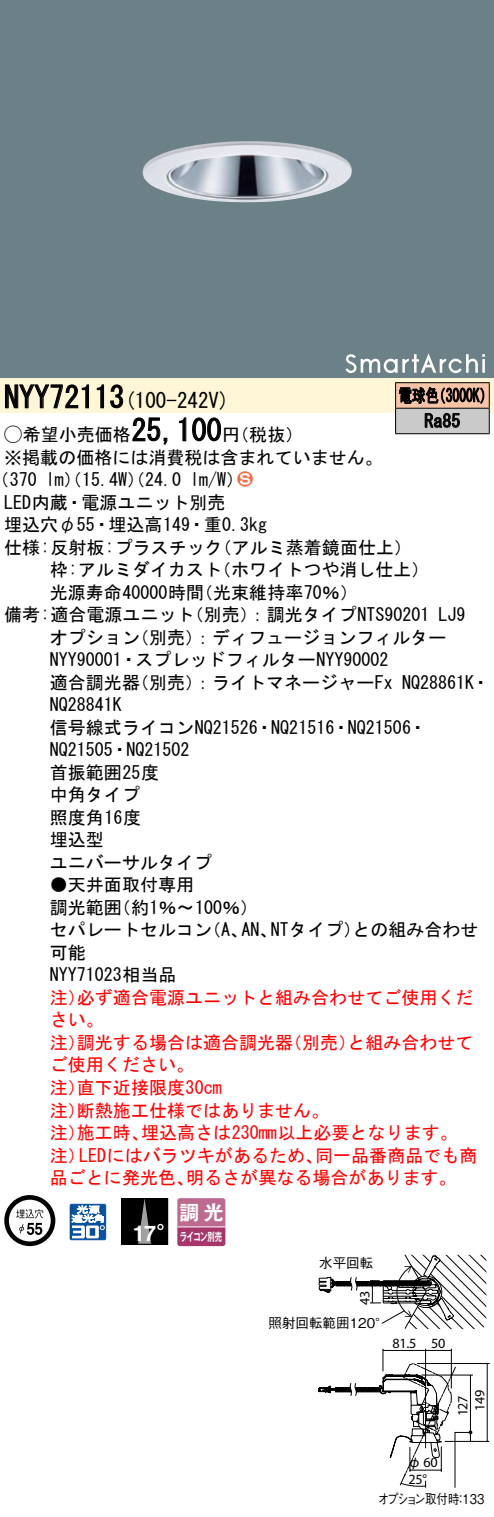
<style>
.page{position:relative;width:494px;height:1517px;background:#fff}
.page>*{position:absolute;margin:0;border:0;box-sizing:border-box;transform-origin:0 0}
.t1{font:30px "MS Gothic";color:#000}
.t2{font:700 21.6px "Helvetica LT Std";color:#fff}
.t3{font:21px "MS Gothic";color:#000}
.t4{font:19.8px "Gothic MB101 Pro De Bold 90 pv RKSJ H";color:#fff}
.t5{font:18px/22.5px "MS Gothic";color:#000}
.t6{font:18px/22.5px "MS Gothic";color:#f00}
.t7{font:18px/25.5px "MS Gothic";color:#000;scale:.75 1}
.t8{font:18px "Ford Classification 1";color:#ed6d48}
.t9{font:14.1px "ITC Avant Garde Std";letter-spacing:-.02em;color:#000}
.t10{font:13.5px "Gothic BBB Pro Medium 90 pv RKSJ H";color:#000}
.t11{font:13.5px "Gothic BBB Pro Medium 90 pv RKSJ H";letter-spacing:-.14em;color:#000;scale:.85 1}
.t12{font:13.5px "Gothic BBB Pro Medium 90 pv RKSJ H";color:#000;scale:.85 1}
.t13{font:11.4px "Gothic MB101 Pro De Bold 90 pv RKSJ H";letter-spacing:-.05em;color:#fff;scale:.65 1}
.s1{font-family:"Ford Classification 1"}
.s2{color:#fff}
.s3{font-family:"Gothic BBB Pro Medium 90 pv RKSJ H"}
</style>
<div class="page">
<div style="left:0;top:0;width:493px;height:352px;background:#6c8087"></div>
<img style="left:142px;top:141px;width:209px;height:61px">
<div style="left:0;top:352px;width:493px;height:26px;background:#6c8087"></div>
<svg style="left:345px;top:353px;width:139px;height:20px"></svg>
<div style="left:0;top:378px;width:493px;height:34px;background:#fff5d7"></div>
<svg style="left:5px;top:384px;width:84px;height:25px"></svg>
<svg style="left:96px;top:384px;width:8px;height:24px"></svg>
<svg style="left:110px;top:384px;width:13px;height:24px"></svg>
<svg style="left:132px;top:417px;width:36px;height:28px"></svg>
<svg style="left:179px;top:417px;width:42px;height:24px"></svg>
<svg style="left:4px;top:1195px;width:51px;height:51px"></svg>
<svg style="left:70px;top:1203px;width:36px;height:37px"></svg>
<div style="left:121px;top:1198px;width:46px;height:46px;background:#000"></div>
<svg style="left:138px;top:1200px;width:13px;height:42px"></svg>
<svg style="left:157px;top:1223px;width:6px;height:7px"></svg>
<div style="left:121px;top:1198px;width:47px;height:46px;border:1px solid #000"></div>
<svg style="left:177px;top:1198px;width:48px;height:48px;background:#b55884"></svg>
<hr style="left:177px;top:1226px;width:48px;height:1px;background:#fff">
<hr style="left:395px;top:382px;width:94px;height:1px;background:#000">
<hr style="left:395px;top:433px;width:94px;height:1px;background:#000">
<svg style="left:394px;top:383px;width:95px;height:50px;background:#a7968d"></svg>
<hr style="left:416px;top:1362px;width:73px;height:1px;background:#000">
<svg style="left:318px;top:1362px;width:170px;height:126px"></svg>
<svg style="left:319px;top:1329px;width:133px;height:157px"></svg>
<svg style="left:318px;top:1254px;width:168px;height:75px"></svg>
<h1 class="t1" style="left:4px;top:382px;width:122px">NYY72113</h1>
<p class="t7" style="left:424px;top:383px;width:49px;text-indent:-26px">電球色<br>Ra85</p>
<p class="t7" style="left:432px;top:383px;width:82px">（3000 (K</p>
<p class="t3" style="left:124px;top:390px;width:106px">(100-242 (V</p>
<h1 class="t1" style="left:131px;top:415px;width:91px">25,100</h1>
<p class="t5" style="left:4px;top:423px;width:379px"><span class="s1">A</span>希望小売価格<br>※掲載の価格には消費税は含まれていません。</p>
<p class="t8" style="left:237px;top:470px;width:17px">2<span class="s2">3</span></p>
<p class="t5" style="left:222px;top:423px;width:82px">（円税抜(</p>
<p class="t5" style="left:190px;top:468px;width:55px">l m (W/</p>
<p class="t5" style="left:-8px;top:468px;width:47px">（370</p>
<p class="t5" style="left:4px;top:491px;width:223px">LED内蔵・電源ユニット別売</p>
<p class="t5" style="left:4px;top:513px;width:264px">埋込穴φ55・埋込高149・重0.3kg</p>
<p class="t5" style="left:213px;top:536px;width:200px">（アルミ蒸着鏡面仕上(</p>
<p class="t5" style="left:46px;top:468px;width:137px">lm）（15.4 ）（W 24.0</p>
<p class="t5" style="left:213px;top:536px;width:217px;text-indent:-209px">仕様:反射板:プラスチック<br>（ホワイトつや消し仕上(</p>
<p class="t5" style="left:195px;top:558px;width:164px;text-indent:-145px">枠:アルミダイカスト<br>（光束維持率70％(</p>
<p class="t5" style="left:50px;top:581px;width:156px">光源寿命40000時間</p>
<p class="t5" style="left:185px;top:603px;width:245px">（別売：）調光タイプNTS90201</p>
<p class="t5" style="left:131px;top:603px;width:316px;text-indent:-127px">備考:適合電源ユニット<br>（別売：）ディフュージョンフィルター</p>
<p class="t5" style="left:438px;top:603px;width:28px">LJ9</p>
<p class="t5" style="left:50px;top:626px;width:340px">オプション<br>NYY90001・スプレッドフィルターNYY90002</p>
<p class="t5" style="left:131px;top:671px;width:263px">（別売：）ライトマネージャーFx</p>
<p class="t5" style="left:50px;top:671px;width:378px">適合調光器<br>NQ28841K<br>信号線式ライコンNQ21526・NQ21516・NQ21506・<br>NQ21505・NQ21502<br>首振範囲25度<br>中角タイプ<br>照度角16度<br>埋込型<br>ユニバーサルタイプ</p>
<p class="t5" style="left:113px;top:873px;width:147px;text-indent:-63px">●天井面取付専用<br>（約1％〜100％(</p>
<p class="t5" style="left:401px;top:671px;width:89px">NQ28861 ・K</p>
<p class="t5" style="left:50px;top:896px;width:73px">調光範囲</p>
<p class="t5" style="left:270px;top:918px;width:92px">NTタイプ）</p>
<p class="t5" style="left:352px;top:918px;width:127px">との組み合わせ</p>
<p class="t5" style="left:50px;top:918px;width:163px">セパレートセルコン可能<br>NYY71023相当品</p>
<p class="t6" style="left:77px;top:986px;width:397px">必ず適合電源ユニットと組み合わせてご使用くだ</p>
<p class="t5" style="left:203px;top:918px;width:46px">（、A</p>
<p class="t5" style="left:241px;top:918px;width:37px">AN、</p>
<p class="t6" style="left:50px;top:986px;width:55px">注）さい。</p>
<p class="t6" style="left:77px;top:1031px;width:217px">調光する場合は適合調光器</p>
<p class="t6" style="left:284px;top:1031px;width:73px">（別売）</p>
<p class="t6" style="left:347px;top:1031px;width:127px">と組み合わせて</p>
<p class="t6" style="left:50px;top:1031px;width:37px">注）</p>
<p class="t6" style="left:50px;top:1053px;width:145px">ご使用ください。</p>
<p class="t6" style="left:77px;top:1076px;width:146px">直下近接限度30cm</p>
<p class="t6" style="left:77px;top:1076px;width:253px;text-indent:-27px">注）<br>断熱施工仕様ではありません。</p>
<p class="t6" style="left:50px;top:1098px;width:37px">注）</p>
<p class="t6" style="left:141px;top:1121px;width:318px">埋込高さは230mm以上必要となります。</p>
<p class="t6" style="left:77px;top:1121px;width:73px">施工時、</p>
<p class="t6" style="left:50px;top:1121px;width:37px">注）</p>
<p class="t6" style="left:79px;top:1143px;width:245px">LEDにはバラツキがあるため、</p>
<p class="t6" style="left:315px;top:1143px;width:163px">同一品番商品でも商</p>
<p class="t6" style="left:50px;top:1143px;width:37px">注）</p>
<p class="t6" style="left:50px;top:1166px;width:145px">品ごとに発光色、</p>
<p class="t6" style="left:186px;top:1166px;width:272px">明るさが異なる場合があります。</p>
<p class="t2" style="left:133px;top:1220px;width:25px">17</p>
<p class="t4" style="left:179px;top:1195px;width:46px">調光</p>
<p class="t13" style="left:180px;top:1226px;width:66px">ライコン別売</p>
<p class="t10" style="left:319px;top:1252px;width:55px">水平回転</p>
<p class="t9" style="left:356px;top:1304px;width:16px;rotate:-90deg">43</p>
<p class="t10" style="left:268px;top:1312px;width:122px">照射回転範囲120°</p>
<p class="t9" style="left:392px;top:1334px;width:25px">81.5</p>
<p class="t9" style="left:430px;top:1334px;width:16px">50</p>
<p class="t9" style="left:470px;top:1410px;width:23px;rotate:-90deg">149</p>
<p class="t9" style="left:453px;top:1416px;width:23px;rotate:-90deg">127</p>
<p class="t9" style="left:407px;top:1453px;width:32px"><span class="s3">φ</span>60</p>
<p class="t9" style="left:408px;top:1470px;width:20px">25°</p>
<p class="t11" style="left:377px;top:1487px;width:98px">オプション取付時</p>
<p class="t12" style="left:455px;top:1487px;width:36px">：133</p>
</div>
